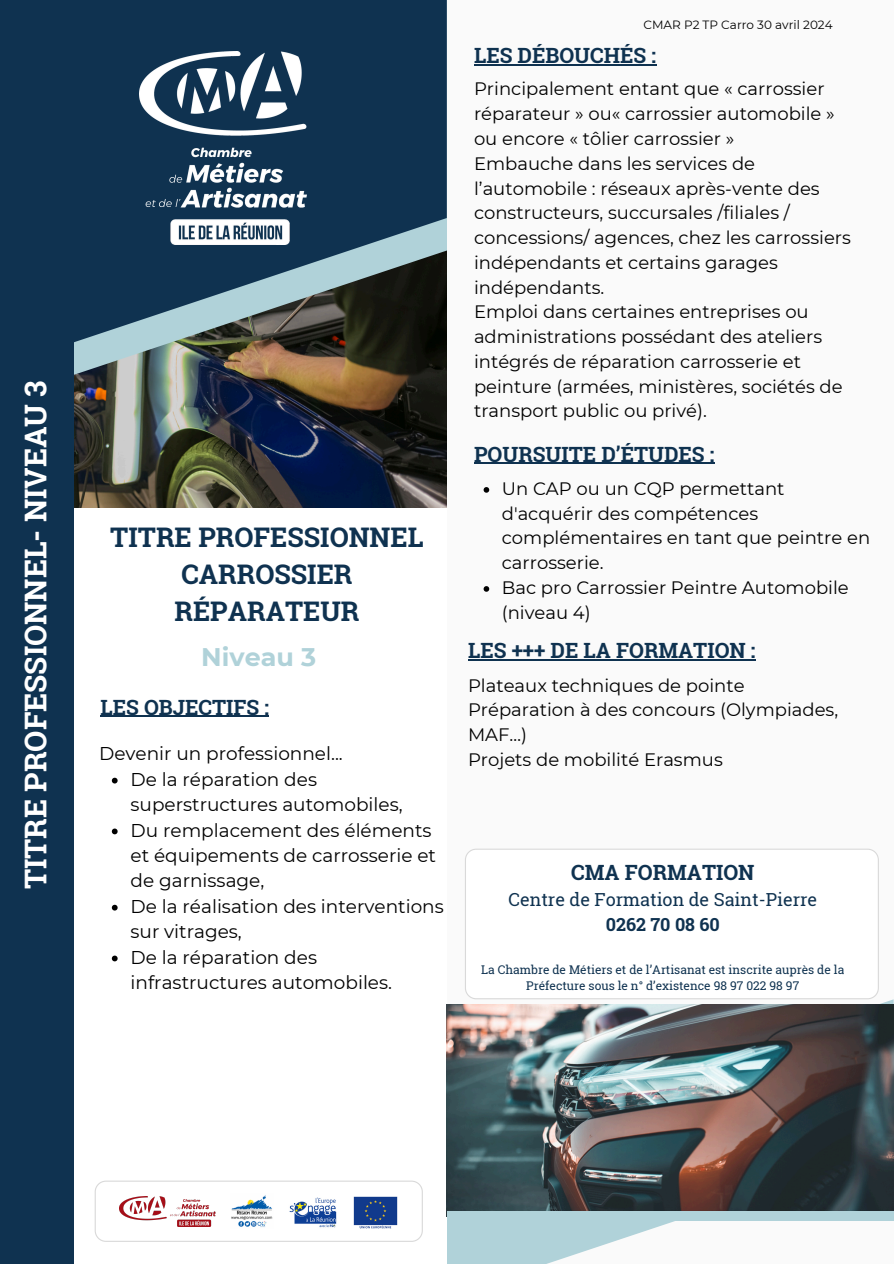
<style>
.page{position:relative;width:894px;height:1264px;background:#fff}
.page>*{position:absolute;margin:0;border:0;box-sizing:border-box;transform-origin:0 0}
.t1{font:700 30px "Roboto Slab";color:#fff}
.t2{font:700 27px/37.2px "Roboto Slab";color:#0f3250;text-align:center}
.t3{font:700 25.5px "Montserrat";color:#b0d2d9}
.t4{font:700 21px "Roboto Slab";color:#0f3250}
.t5{font:18.45px/25.3px "Montserrat";color:#000}
.t6{font:18px/24.8px "Montserrat";color:#000}
.t7{font:18px/25px "Roboto Slab";color:#0f3250;text-align:center}
.t8{font:12px/16px "Roboto Slab";color:#0f3250;text-align:center}
.t9{font:12px "Montserrat";color:#000}
.s1{font-weight:700}
</style>
<div class="page">
<img style="left:74px;top:384px;width:372px;height:123px">
<img style="left:74px;top:366px;width:372px;height:18px">
<div style="left:446px;top:0;width:447px;height:1263px;background:#fafafa"></div>
<svg style="left:447px;top:999px;width:446px;height:264px"></svg>
<img style="left:446px;top:1004px;width:447px;height:207px">
<div style="left:446px;top:1211px;width:447px;height:9px;background:#b0d2d9"></div>
<svg style="left:465px;top:848px;width:413px;height:151px"></svg>
<svg style="left:74px;top:0;width:372px;height:366px;background:#294558"></svg>
<img style="left:140px;top:51px;width:166px;height:194px">
<div style="left:0;top:0;width:74px;height:1263px;background:#0f3250"></div>
<svg style="left:95px;top:1180px;width:328px;height:61px"></svg>
<img style="left:120px;top:1195px;width:97px;height:31px">
<img style="left:230px;top:1193px;width:43px;height:35px">
<img style="left:287px;top:1192px;width:53px;height:37px">
<img style="left:354px;top:1195px;width:43px;height:33px">
<hr style="left:474px;top:64px;width:182px;height:2px;background:#0f3250">
<hr style="left:474px;top:463px;width:240px;height:1px;background:#0f3250">
<svg style="left:483px;top:487px;width:6px;height:5px"></svg>
<svg style="left:483px;top:586px;width:6px;height:5px"></svg>
<hr style="left:468px;top:659px;width:287px;height:1px;background:#0f3250">
<hr style="left:100px;top:715px;width:169px;height:1px;background:#0f3250">
<svg style="left:112px;top:777px;width:6px;height:6px"></svg>
<svg style="left:112px;top:828px;width:6px;height:6px"></svg>
<svg style="left:112px;top:904px;width:6px;height:6px"></svg>
<svg style="left:112px;top:955px;width:6px;height:6px"></svg>
<h2 class="t1" style="left:15px;top:889px;width:510px;rotate:-90deg">TITRE PROFESSIONNEL- NIVEAU 3</h2>
<p class="t2" style="left:110px;top:517px;width:314px">TITRE PROFESSIONNEL<br>CARROSSIER<br>RÉPARATEUR</p>
<h3 class="t3" style="left:201px;top:641px;width:116px">Niveau 3</h3>
<h4 class="t4" style="left:100px;top:692px;width:170px">LES OBJECTIFS :</h4>
<p class="t5" style="left:99px;top:741px;width:245px">Devenir un professionnel...</p>
<p class="t5" style="left:130px;top:766px;width:273px">De la réparation des superstructures automobiles,</p>
<p class="t5" style="left:130px;top:817px;width:307px">Du remplacement des éléments et équipements de carrosserie et de garnissage,</p>
<p class="t5" style="left:130px;top:893px;width:315px">De la réalisation des interventions sur vitrages,</p>
<p class="t5" style="left:130px;top:944px;width:263px">De la réparation des infrastructures automobiles.</p>
<p class="t9" style="left:643px;top:17px;width:191px">CMAR P2 TP Carro 30 avril 2024</p>
<h3 class="t4" style="left:474px;top:41px;width:183px">LES DÉBOUCHÉS :</h3>
<p class="t6" style="left:474px;top:77px;width:378px">Principalement entant que « carrossier réparateur » ou« carrossier automobile » ou encore « tôlier carrossier »<br>Embauche dans les services de l’automobile : réseaux après-vente des constructeurs, succursales /filiales / concessions/ agences, chez les carrossiers indépendants et certains garages indépendants.<br>Emploi dans certaines entreprises ou administrations possédant des ateliers intégrés de réparation carrosserie et peinture (armées, ministères, sociétés de transport public ou privé).</p>
<p class="t4" style="left:474px;top:440px;width:242px">POURSUITE D’ÉTUDES :</p>
<p class="t6" style="left:501px;top:476px;width:370px">Un CAP ou un CQP permettant d'acquérir des compétences complémentaires en tant que peintre en carrosserie.</p>
<h3 class="t6" style="left:501px;top:575px;width:348px">Bac pro Carrossier Peintre Automobile (niveau 4)</h3>
<h4 class="t4" style="left:468px;top:636px;width:289px">LES +++ DE LA FORMATION :</h4>
<h4 class="t6" style="left:468px;top:673px;width:371px">Plateaux techniques de pointe<br>Préparation à des concours (Olympiades,<br>MAF…)<br>Projets de mobilité Erasmus</h4>
<p class="t4" style="left:571px;top:858px;width:185px">CMA FORMATION</p>
<p class="t7" style="left:508px;top:886px;width:310px">Centre de Formation de Saint-Pierre<br><span class="s1">0262 70 08 60</span></p>
<h1 class="t8" style="left:481px;top:961px;width:364px">La Chambre de Métiers et de l’Artisanat est inscrite auprè s de la<br>Préfecture sous le n° d’existence 98 97 022 98 97</h1>
</div>
